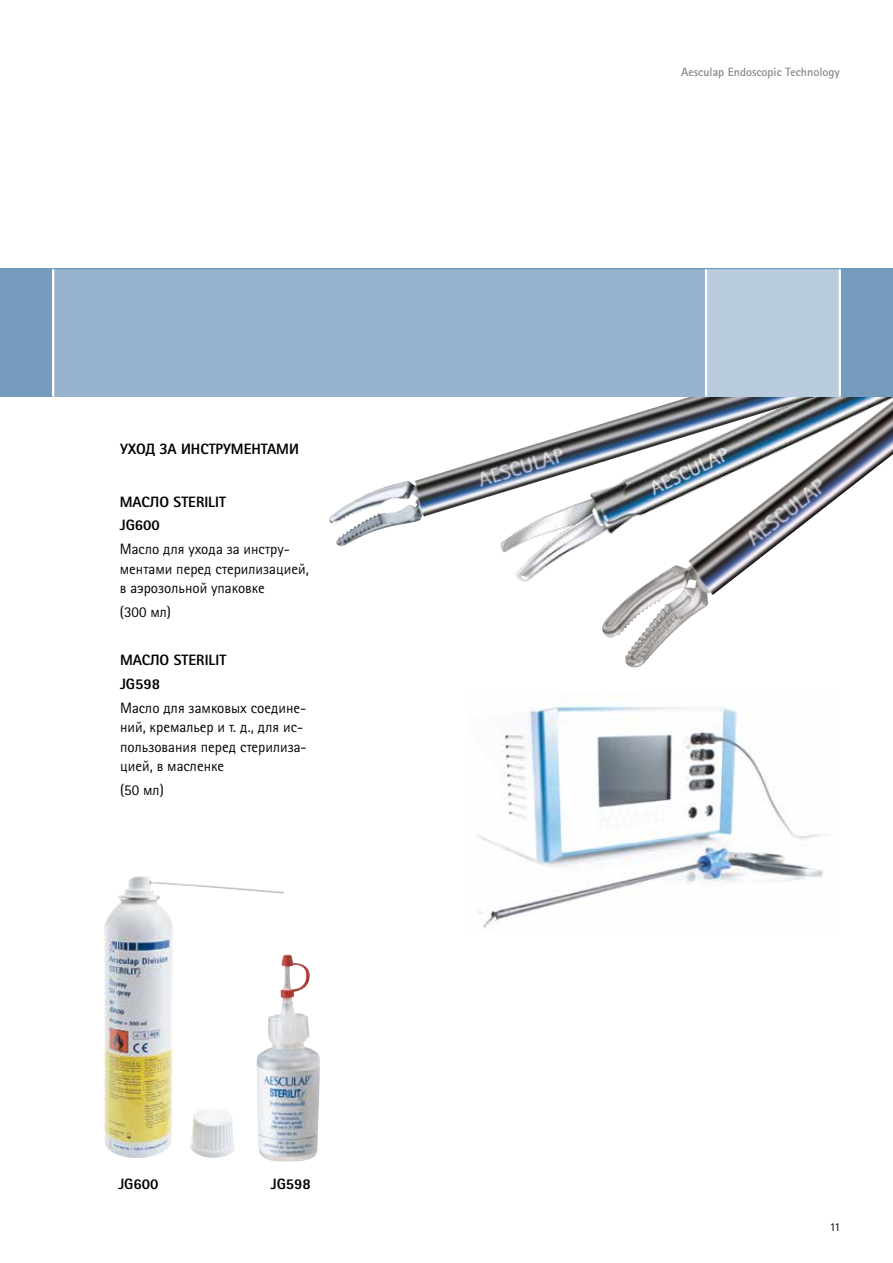
<style>
.page{position:relative;width:893px;height:1263px;background:#fff}
.page>*{position:absolute;margin:0;border:0;box-sizing:border-box;transform-origin:0 0}
.t1{font:15px/19.5px "Rotis Sans Serif Pro Cyr";color:#000}
.t2{font:800 15px/23.7px "Rotis Sans Serif Pro Cyr";color:#000}
.t3{font:700 12px "Rotis Sans Serif Pro Cyr";color:#878787}
.t4{font:12px "Rotis Sans Serif Pro Cyr";color:#000}
</style>
<div class="page">
<img style="left:104px;top:876px;width:180px;height:282px">
<img style="left:477px;top:705px;width:346px;height:223px">
<img style="left:501px;top:546px;width:79px;height:36px">
<img style="left:602px;top:546px;width:174px;height:122px">
<img style="left:328px;top:396px;width:565px;height:150px">
<div style="left:0;top:269px;width:53px;height:127px;background:#769cbd"></div>
<div style="left:840px;top:269px;width:53px;height:127px;background:#769cbd"></div>
<div style="left:54px;top:269px;width:652px;height:127px;background:#97b3ce"></div>
<div style="left:706px;top:269px;width:134px;height:127px;background:#b9cbdf"></div>
<hr style="left:839px;top:269px;width:2px;height:127px;background:#fff">
<hr style="left:705px;top:269px;width:2px;height:127px;background:#fff">
<hr style="left:52px;top:269px;width:2px;height:127px;background:#fff">
<img style="left:256px;top:955px;width:64px;height:206px">
<hr style="left:0;top:268px;width:893px;height:1px;background:#5387ad">
<p class="t2" style="left:120px;top:437px;width:180px">УХОД ЗА ИНСТРУМЕНТАМИ</p>
<p class="t2" style="left:120px;top:489px;width:108px">МАСЛО STERILIT<br>JG600</p>
<p class="t1" style="left:120px;top:539px;width:191px">Масло для ухода за инстру&shy;ментами перед стерилизацией, в аэрозольной упаковке</p>
<p class="t1" style="left:120px;top:602px;width:53px">(300 мл)</p>
<p class="t2" style="left:120px;top:648px;width:108px">МАСЛО STERILIT<br>JG598</p>
<p class="t1" style="left:120px;top:698px;width:188px">Масло для замковых соедине&shy;ний, кремальер и т. д., для ис&shy;пользования перед стерилиза&shy;цией, в масленке</p>
<p class="t1" style="left:120px;top:780px;width:45px">(50 мл)</p>
<p class="t2" style="left:118px;top:1172px;width:42px">JG600</p>
<p class="t2" style="left:271px;top:1172px;width:42px">JG598</p>
<p class="t3" style="left:681px;top:65px;width:160px">Aesculap Endoscopic Technology</p>
<p class="t4" style="left:830px;top:1220px;width:12px">11</p>
</div>
